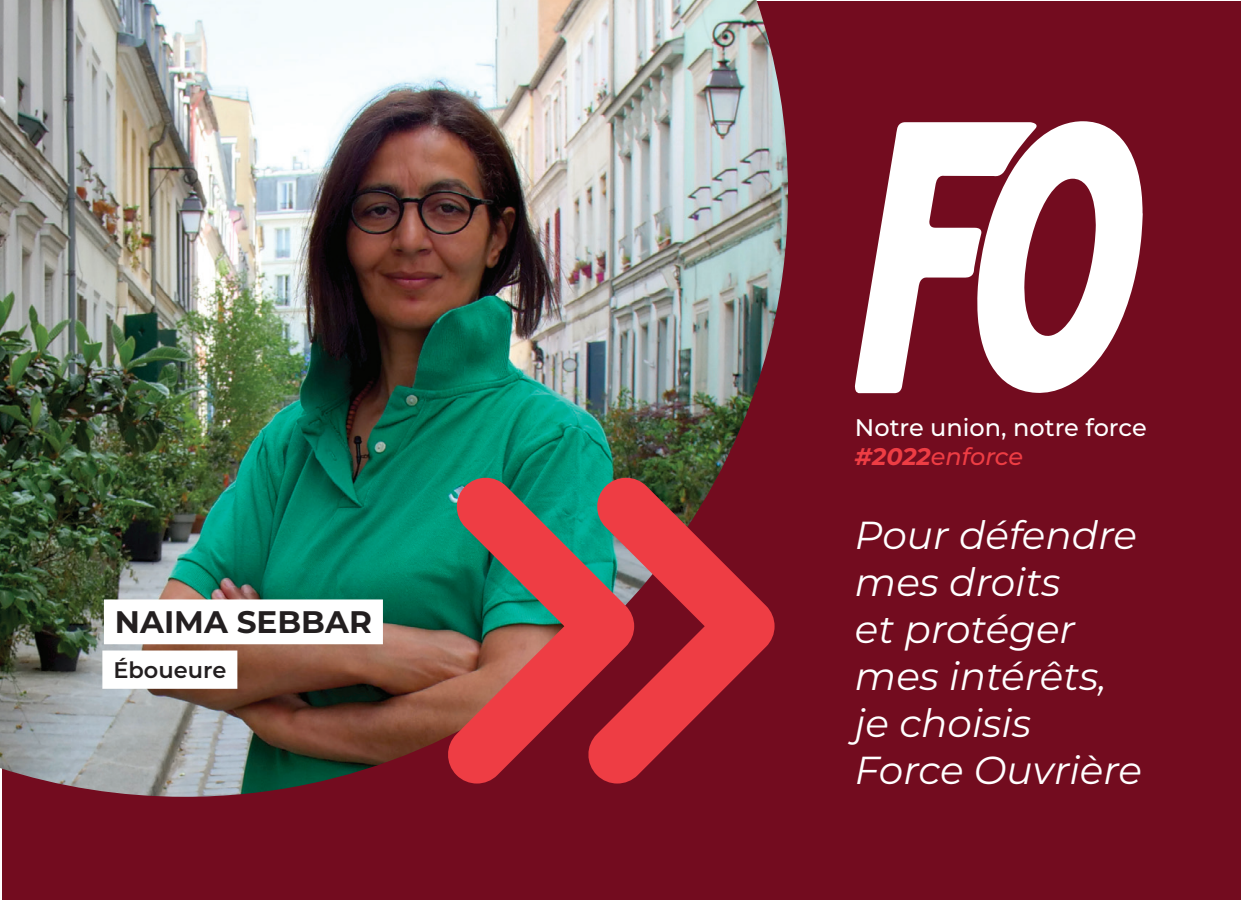
<style>
.page{position:relative;width:1242px;height:902px;background:#fff}
.page>*{position:absolute;margin:0;border:0;box-sizing:border-box;transform-origin:0 0}
.t1{font:italic 39px/46.8px "Montserrat";color:#fff}
.ENCADRE{font:700 31.2px "Montserrat";color:#231f20}
.t2{font:500 24px "Montserrat";color:#fff}
.t3{font:italic 500 24px "Montserrat";letter-spacing:-.005em;color:#ee3d44}
.ENCADRE-2{font:600 22.5px "Montserrat";color:#231f20}
.s1{font-weight:700}
</style>
<div class="page">
<div style="left:2px;top:2px;width:1238px;height:898px;background:#730c1f"></div>
<img style="left:0;top:0;width:788px;height:796px">
<div style="left:104px;top:599px;width:279px;height:45px;background:#fff"></div>
<div style="left:102px;top:650px;width:135px;height:38px;background:#fff"></div>
<svg style="left:1037px;top:121px;width:105px;height:272px;fill:#fff"></svg>
<svg style="left:855px;top:122px;width:182px;height:271px;fill:#fff"></svg>
<svg style="left:634px;top:475px;width:140px;height:308px"></svg>
<svg style="left:445px;top:475px;width:189px;height:308px;background:#94504d"></svg>
<p class="ENCADRE" style="left:115px;top:599px;width:258px">NAIMA SEBBAR</p>
<p class="ENCADRE-2" style="left:113px;top:653px;width:114px">Éboueure</p>
<p class="t2" style="left:855px;top:410px;width:293px">Notre union, notre force</p>
<p class="t3" style="left:855px;top:439px;width:170px"><span class="s1">#2022</span>enforce</p>
<p class="t1" style="left:855px;top:510px;width:284px">Pour défendre mes droits<br>et protéger mes intérêts, je choisis</p>
<p class="t1" style="left:855px;top:744px;width:289px">Force Ouvrière</p>
</div>
